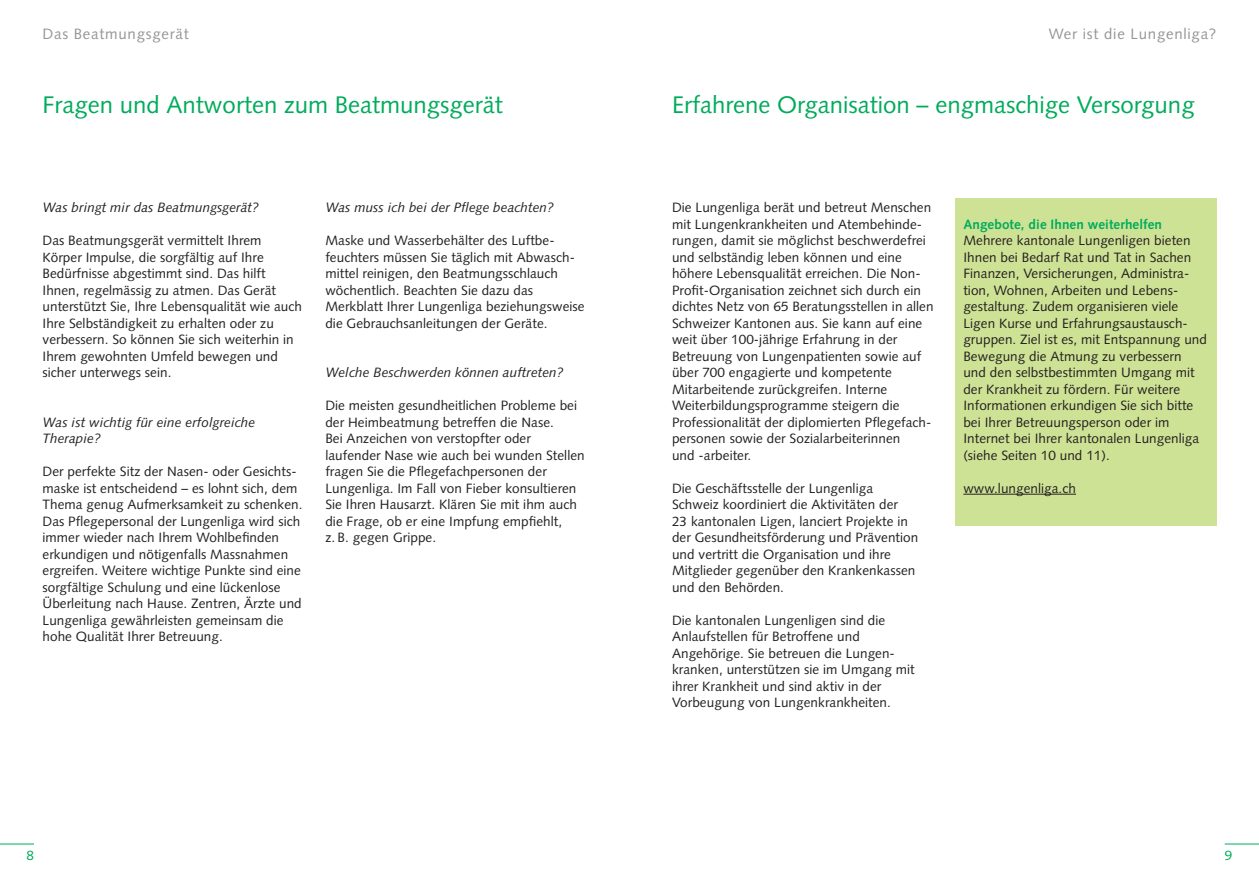
<style>
.page{position:relative;width:1259px;height:893px;background:#fff}
.page>*{position:absolute;margin:0;border:0;box-sizing:border-box;transform-origin:0 0}
._2_head_16pt_roman{font:24px "Syntax";color:#00ab5b}
._1_kopfzeile_innen_1{font:15px "Syntax";letter-spacing:.05em;color:#939598}
._4_copy_ohne_einzug{font:13.5px/16.5px "Syntax";letter-spacing:.005em;color:#231f20}
._4_copy_ohne_einzug-2{font:italic 13.5px/16.5px "Syntax";letter-spacing:.005em;color:#231f20}
._4_head_copy_9_pt{font:700 13.5px "Syntax";letter-spacing:.005em;color:#00ab5b}
.t1{font:13.5px "Syntax";color:#00ab5b}
</style>
<div class="page">
<hr style="left:1224px;top:844px;width:35px;height:1px;background:#00ab5b">
<hr style="left:0;top:844px;width:34px;height:1px;background:#00ab5b">
<div style="left:955px;top:199px;width:261px;height:327px;background:#cee295"></div>
<hr style="left:963px;top:494px;width:113px;height:1px;background:#231f20">
<p class="_1_kopfzeile_innen_1" style="left:43px;top:25px;width:148px">Das Beatmungsgerät</p>
<p class="_1_kopfzeile_innen_1" style="left:1048px;top:25px;width:169px">Wer ist die Lungenliga?</p>
<p class="_2_head_16pt_roman" style="left:43px;top:91px;width:462px">Fragen und Antworten zum Beatmungsgerät</p>
<p class="_2_head_16pt_roman" style="left:672px;top:91px;width:524px">Erfahrene Organisation – engmaschige Versorgung</p>
<p class="_4_copy_ohne_einzug-2" style="left:43px;top:199px;width:218px">Was bringt mir das Beatmungsgerät?</p>
<p class="_4_copy_ohne_einzug" style="left:43px;top:232px;width:261px">Das Beatmungsgerät vermittelt Ihrem Körper Impulse, die sorgfältig auf Ihre Bedürfnisse abgestimmt sind. Das hilft Ihnen, regelmässig zu atmen. Das Gerät unterstützt Sie, Ihre Lebensqualität wie auch Ihre Selbständigkeit zu erhalten oder zu verbessern. So können Sie sich weiterhin in Ihrem gewohnten Umfeld bewegen und sicher unterwegs sein.</p>
<p class="_4_copy_ohne_einzug-2" style="left:43px;top:414px;width:214px">Was ist wichtig für eine erfolgreiche<br>Therapie?</p>
<p class="_4_copy_ohne_einzug" style="left:43px;top:463px;width:261px">Der perfekte Sitz der Nasen- oder Gesichts&shy;maske ist entscheidend – es lohnt sich, dem Thema genug Aufmerksamkeit zu schenken.<br>Das Pflegepersonal der Lungenliga wird sich immer wieder nach Ihrem Wohlbefinden erkundigen und nötigenfalls Massnahmen ergreifen. Weitere wichtige Punkte sind eine sorgfältige Schulung und eine lückenlose Überleitung nach Hause. Zentren, Ärzte und Lungenliga gewährleisten gemeinsam die hohe Qualität Ihrer Betreuung.</p>
<p class="_4_copy_ohne_einzug-2" style="left:325px;top:199px;width:230px">Was muss ich bei der Pflege beachten?</p>
<p class="_4_copy_ohne_einzug" style="left:325px;top:232px;width:261px">Maske und Wasserbehälter des Luftbe&shy;feuchters müssen Sie täglich mit Abwasch&shy;mittel reinigen, den Beatmungsschlauch wöchentlich. Beachten Sie dazu das Merkblatt Ihrer Lungenliga beziehungsweise die Gebrauchsanleitungen der Geräte.</p>
<p class="_4_copy_ohne_einzug-2" style="left:325px;top:364px;width:240px">Welche Beschwerden können auftreten?</p>
<p class="_4_copy_ohne_einzug" style="left:325px;top:397px;width:261px">Die meisten gesundheitlichen Probleme bei der Heimbeatmung betreffen die Nase.<br>Bei Anzeichen von verstopfter oder laufender Nase wie auch bei wunden Stellen fragen Sie die Pflegefachpersonen der Lungenliga. Im Fall von Fieber konsultieren Sie Ihren Hausarzt. Klären Sie mit ihm auch die Frage, ob er eine Impfung empfiehlt,<br>z. B. gegen Grippe.</p>
<p class="_4_copy_ohne_einzug" style="left:672px;top:199px;width:263px">Die Lungenliga berät und betreut Menschen mit Lungenkrankheiten und Atembehinde&shy;rungen, damit sie möglichst beschwerdefrei und selbständig leben können und eine höhere Lebensqualität erreichen. Die Non-Profit-Organisation zeichnet sich durch ein dichtes Netz von 65 Beratungsstellen in allen Schweizer Kantonen aus. Sie kann auf eine weit über 100-jährige Erfahrung in der Betreuung von Lungenpatienten sowie auf über 700 engagierte und kompetente Mitarbeitende zurückgreifen. Interne Weiterbildungsprogramme steigern die Professionalität der diplomierten Pflegefach&shy;personen sowie der Sozialarbeiterinnen<br>und -arbeiter.</p>
<p class="_4_copy_ohne_einzug" style="left:672px;top:480px;width:248px">Die Geschäftsstelle der Lungenliga Schweiz koordiniert die Aktivitäten der<br>23 kantonalen Ligen, lanciert Projekte in der Gesundheitsförderung und Prävention und vertritt die Organisation und ihre Mitglieder gegenüber den Krankenkassen und den Behörden.</p>
<p class="_4_copy_ohne_einzug" style="left:672px;top:612px;width:244px">Die kantonalen Lungenligen sind die Anlaufstellen für Betroffene und Angehörige. Sie betreuen die Lungen&shy;kranken, unterstützen sie im Umgang mit ihrer Krankheit und sind aktiv in der Vorbeugung von Lungenkrankheiten.</p>
<p class="_4_head_copy_9_pt" style="left:963px;top:216px;width:200px">Angebote, die Ihnen weiterhelfen</p>
<p class="_4_copy_ohne_einzug" style="left:963px;top:232px;width:245px">Mehrere kantonale Lungenligen bieten Ihnen bei Bedarf Rat und Tat in Sachen Finanzen, Versicherungen, Administra&shy;tion, Wohnen, Arbeiten und Lebens&shy;gestaltung. Zudem organisieren viele Ligen Kurse und Erfahrungsaustausch&shy;gruppen. Ziel ist es, mit Entspannung und Bewegung die Atmung zu verbessern und den selbstbestimmten Umgang mit der Krankheit zu fördern. Für weitere Informationen erkundigen Sie sich bitte bei Ihrer Betreuungsperson oder im Internet bei Ihrer kantonalen Lungenliga (siehe Seiten 10 und 11).</p>
<p class="_4_copy_ohne_einzug" style="left:963px;top:480px;width:114px">www.lungenliga.ch</p>
<p class="t1" style="left:27px;top:848px;width:9px">8</p>
<p class="t1" style="left:1224px;top:848px;width:9px">9</p>
</div>
